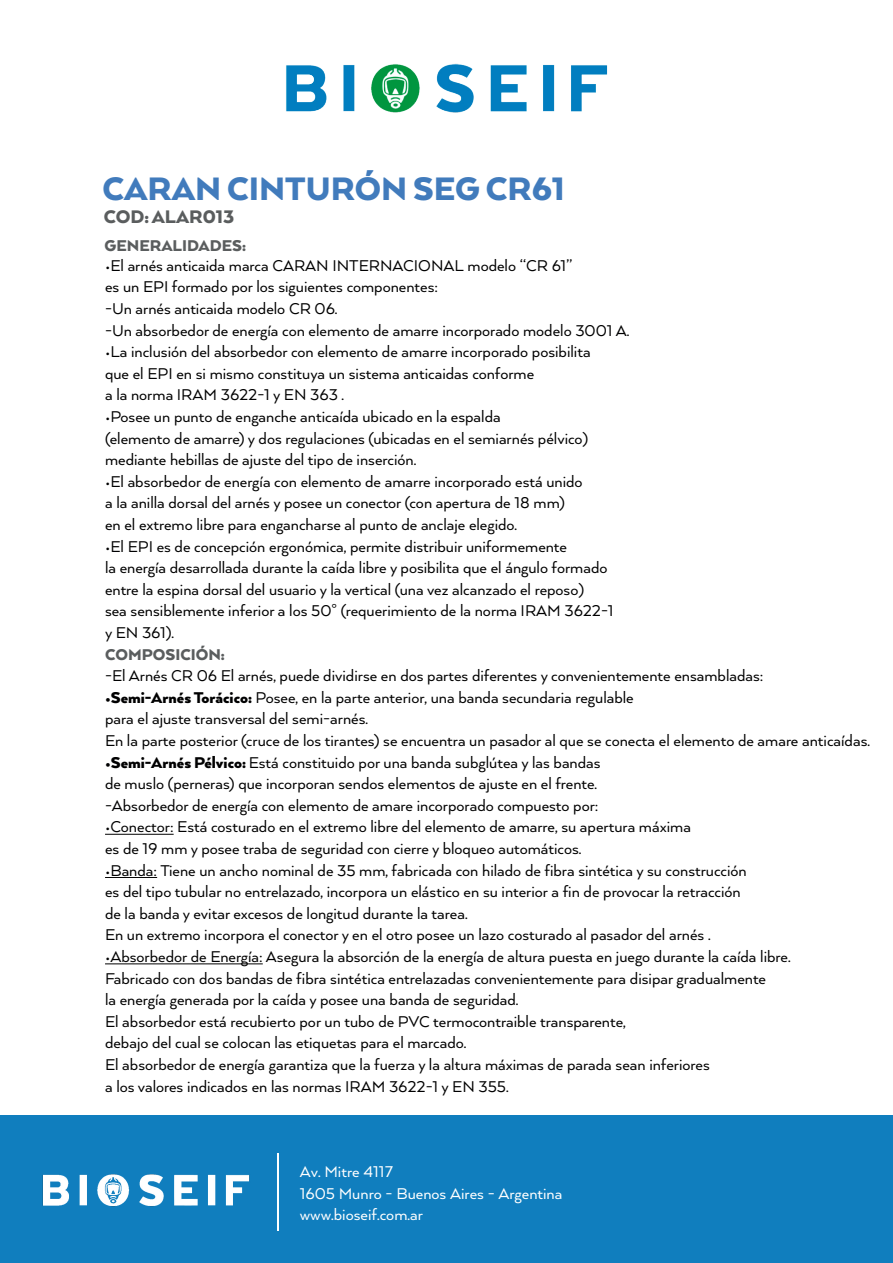
<style>
.page{position:relative;width:893px;height:1263px;background:#fff}
.page>*{position:absolute;margin:0;border:0;box-sizing:border-box;transform-origin:0 0}
.t1{font:900 37.5px "Arquitecta";color:#417bbc}
.t2{font:900 21px "Arquitecta";color:#5a5d5e}
.t3{font:18px/21.6px "Arquitecta";color:#000001}
.t4{font:18px/21.6px "Arquitecta";color:#fff}
.t5{font:900 18px "Arquitecta";color:#5a5d5e}
.s1{font-weight:900}
</style>
<div class="page">
<div style="left:0;top:1115px;width:893px;height:148px;background:#107ebe"></div>
<img style="left:42px;top:1174px;width:208px;height:33px">
<hr style="left:277px;top:1154px;width:2px;height:77px;background:#fff">
<hr style="left:105px;top:834px;width:69px;height:1px;background:#000001">
<hr style="left:105px;top:877px;width:52px;height:1px;background:#000001">
<hr style="left:105px;top:963px;width:158px;height:1px;background:#000001">
<img style="left:286px;top:63px;width:322px;height:50px">
<h1 class="t1" style="left:102px;top:166px;width:464px">CARAN CINTURÓN SEG CR61</h1>
<p class="t2" style="left:104px;top:203px;width:132px">COD:ALAR013</p>
<p class="t5" style="left:104px;top:234px;width:143px">GENERALIDADES:</p>
<p class="t3" style="left:105px;top:254px;width:526px">•El arnés anticaida marca CARAN INTERNACIONAL modelo “CR 61”<br>es un EPI formado por los siguientes componentes:<br>-Un arnés anticaida modelo CR 06.<br>-Un absorbedor de energía con elemento de amarre incorporado modelo 3001 A.</p>
<p class="t3" style="left:105px;top:340px;width:487px">•La inclusión del absorbedor con elemento de amarre incorporado posibilita que el EPI en si mismo constituya un sistema anticaidas conforme<br>a la norma IRAM 3622-1 y EN 363 .</p>
<p class="t3" style="left:105px;top:405px;width:485px">•Posee un punto de enganche anticaída ubicado en la espalda<br>(elemento de amarre) y dos regulaciones (ubicadas en el semiarnés pélvico) mediante hebillas de ajuste del tipo de inserción.</p>
<p class="t3" style="left:105px;top:470px;width:479px">•El absorbedor de energía con elemento de amarre incorporado está unido a la anilla dorsal del arnés y posee un conector (con apertura de 18 mm) en el extremo libre para engancharse al punto de anclaje elegido.</p>
<p class="t3" style="left:105px;top:535px;width:510px">•El EPI es de concepción ergonómica, permite distribuir uniformemente<br>la energía desarrollada durante la caída libre y posibilita que el ángulo formado entre la espina dorsal del usuario y la vertical (una vez alcanzado el reposo)<br>sea sensiblemente inferior a los 50° (requerimiento de la norma IRAM 3622-1 y EN 361).</p>
<p class="t5" style="left:105px;top:643px;width:121px">COMPOSICIÓN:</p>
<p class="t3" style="left:105px;top:664px;width:660px">-El Arnés CR 06 El arnés, puede dividirse en dos partes diferentes y convenientemente ensambladas:</p>
<p class="t3" style="left:105px;top:686px;width:766px"><span class="s1">•Semi-ArnésTorácico:</span> Posee, en la parte anterior, una banda secundaria regulable<br>para el ajuste transversal del semi-arnés.<br>En la parte posterior (cruce de los tirantes) se encuentra un pasador al que se conecta el elemento de amare anticaídas.</p>
<p class="t3" style="left:105px;top:751px;width:497px"><span class="s1">•Semi-Arnés Pélvico:</span> Está constituido por una banda subglútea y las bandas de muslo (perneras) que incorporan sendos elementos de ajuste en el frente. -Absorbedor de energía con elemento de amare incorporado compuesto por:</p>
<p class="t3" style="left:105px;top:816px;width:587px">•Conector: Está costurado en el extremo libre del elemento de amarre, su apertura máxima es de 19 mm y posee traba de seguridad con cierre y bloqueo automáticos.</p>
<p class="t3" style="left:105px;top:859px;width:643px">•Banda: Tiene un ancho nominal de 35 mm, fabricada con hilado de fibra sintética y su construcción es del tipo tubular no entrelazado, incorpora un elástico en su interior a fin de provocar la retracción de la banda y evitar excesos de longitud durante la tarea.<br>En un extremo incorpora el conector y en el otro posee un lazo costurado al pasador del arnés .</p>
<p class="t3" style="left:105px;top:945px;width:687px">•Absorbedor de Energía: Asegura la absorción de la energía de altura puesta en juego durante la caída libre.<br>Fabricado con dos bandas de fibra sintética entrelazadas convenientemente para disipar gradualmente<br>la energía generada por la caída y posee una banda de seguridad.<br>El absorbedor está recubierto por un tubo de PVC termocontraible transparente,<br>debajo del cual se colocan las etiquetas para el marcado.<br>El absorbedor de energía garantiza que la fuerza y la altura máximas de parada sean inferiores<br>a los valores indicados en las normas IRAM 3622-1 y EN 355.</p>
<p class="t4" style="left:300px;top:1160px;width:264px">Av. Mitre 4117<br>1605 Munro - Buenos Aires - Argentina www.bioseif.com.ar</p>
</div>
